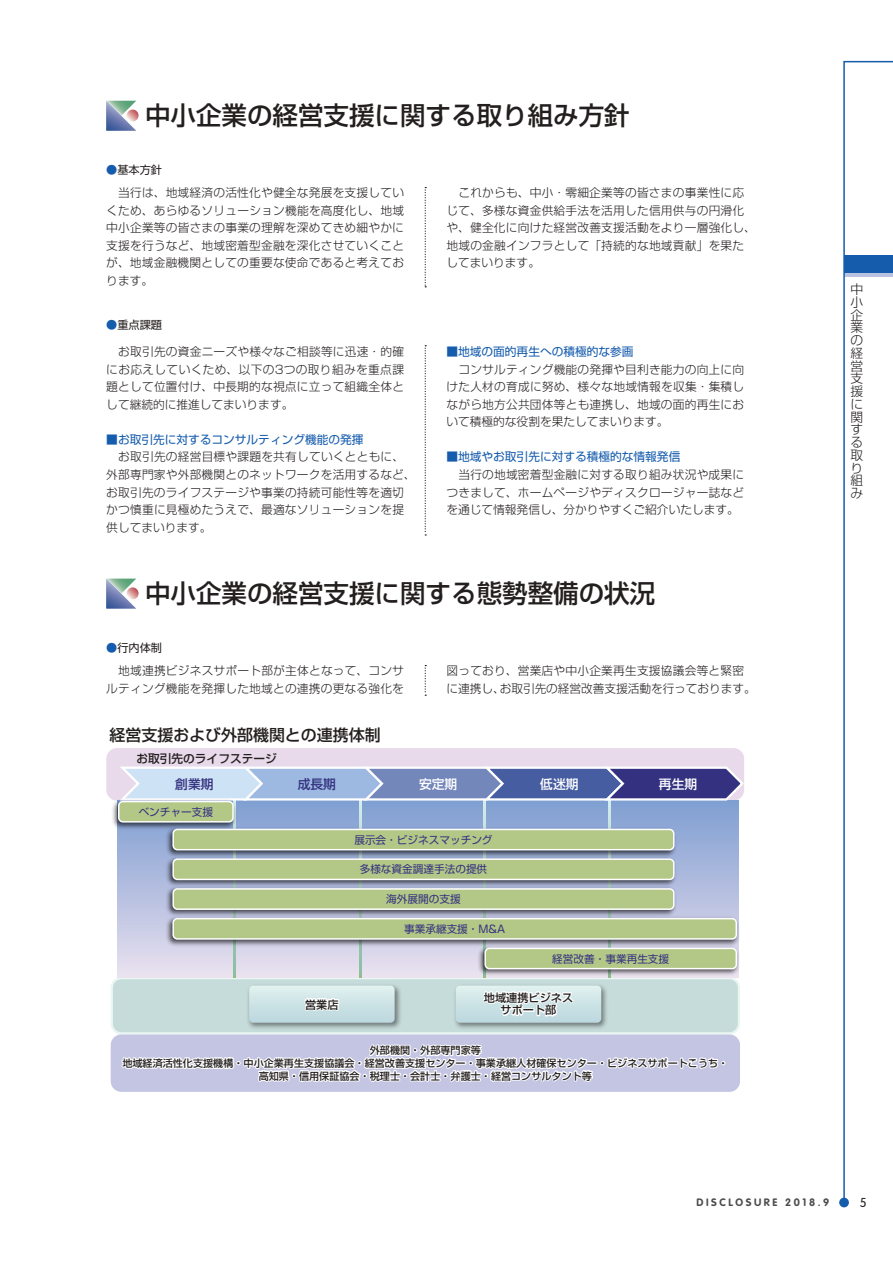
<style>
.page{position:relative;width:893px;height:1263px;background:#fff}
.page>*{position:absolute;margin:0;border:0;box-sizing:border-box;transform-origin:0 0}
.t1{font:500 25.5px "Shin Go Pr 5";color:#241f1f}
.t2{font:500 15.9px "Shin Go Pr 5";color:#241f1f}
.t3{font:300 12.75px/12.8px "Shin Go Pr 5";color:#241f1f}
.t4{font:500 12.75px "Shin Go Pr 5";color:#fff}
.t5{font:500 12.75px "Shin Go Pr 5";color:#343280}
.t6{font:300 12.75px "VAG Rounded Std";color:#241f1f}
.t7{font:300 11.7px/17.5px "Shin Go Pr 5";letter-spacing:.02em;color:#241f1f;text-align:justify}
.t8{font:11.7px "Shin Go Pr 5";color:#155cad}
.t9{font:300 11.7px/17.5px "Shin Go Pr 5";letter-spacing:-.005em;color:#241f1f}
.t10{font:500 11.7px "Shin Go Pr 5";color:#241f1f}
.t11{font:500 11.1px/12.8px "Shin Go Pr 5";color:#241f1f;text-align:center}
.t12{font:11.1px "Shin Go Pr 5";color:#241f1f}
.t13{font:10.65px "Shin Go Pr 5";color:#343280}
.t14{font:700 10.65px "VAG Rounded Std";letter-spacing:.24em;color:#4e4b4c}
.t15{font:500 10.05px/12.8px "Shin Go Pr 5";color:#241f1f;text-align:center}
.s1{color:#155cad}
</style>
<div class="page">
<svg style="left:425px;top:187px;width:1px;height:100px"></svg>
<svg style="left:425px;top:345px;width:1px;height:190px"></svg>
<svg style="left:425px;top:665px;width:1px;height:31px"></svg>
<div style="left:106px;top:748px;width:638px;height:52px;background:#e8daeb;border-radius:11px"></div>
<div style="left:111px;top:1034px;width:629px;height:58px;background:#c4c5e3;border-radius:11px"></div>
<div style="left:118px;top:800px;width:621px;height:177px;background:linear-gradient(to bottom,#7e9dd1,#e9e0ef)"></div>
<svg style="left:234px;top:948px;width:2px;height:29px"></svg>
<svg style="left:359px;top:803px;width:2px;height:174px"></svg>
<hr style="left:483px;top:800px;width:2px;height:177px;background:#cee8e7">
<hr style="left:608px;top:800px;width:2px;height:177px;background:#cee8e7">
<svg style="left:120px;top:766px;width:624px;height:37px;background:#909ec9"></svg>
<img style="left:109px;top:796px;width:129px;height:35px">
<div style="left:119px;top:801px;width:114px;height:21px;background:#b3c887;border-radius:4px"></div>
<div style="left:118px;top:801px;width:116px;height:21px;border:2px solid #fff;border-radius:4px"></div>
<img style="left:164px;top:824px;width:515px;height:30px">
<div style="left:173px;top:829px;width:501px;height:21px;background:#b3c887;border-radius:4px"></div>
<div style="left:172px;top:829px;width:502px;height:21px;border:2px solid #fff;border-radius:4px"></div>
<img style="left:164px;top:854px;width:515px;height:30px">
<div style="left:173px;top:859px;width:501px;height:20px;background:#b3c887;border-radius:4px"></div>
<div style="left:172px;top:858px;width:502px;height:22px;border:2px solid #fff;border-radius:4px"></div>
<img style="left:164px;top:884px;width:515px;height:30px">
<div style="left:173px;top:889px;width:501px;height:20px;background:#b3c887;border-radius:4px"></div>
<div style="left:172px;top:888px;width:502px;height:22px;border:2px solid #fff;border-radius:4px"></div>
<img style="left:164px;top:914px;width:575px;height:34px">
<div style="left:173px;top:919px;width:563px;height:20px;background:#b3c887;border-radius:4px"></div>
<div style="left:172px;top:918px;width:565px;height:22px;border:2px solid #fff;border-radius:4px"></div>
<img style="left:476px;top:943px;width:263px;height:34px">
<div style="left:485px;top:948px;width:251px;height:21px;background:#b3c887;border-radius:4px"></div>
<div style="left:484px;top:948px;width:253px;height:21px;border:2px solid #fff;border-radius:4px"></div>
<svg style="left:111px;top:977px;width:629px;height:111px"></svg>
<svg style="left:106px;top:101px;width:33px;height:30px"></svg>
<svg style="left:106px;top:579px;width:33px;height:30px"></svg>
<div style="left:839px;top:1198px;width:10px;height:9px;background:#155cad;border-radius:50%"></div>
<svg style="left:843px;top:60px;width:50px;height:1145px"></svg>
<h1 class="t1" style="left:145px;top:95px;width:486px">中小企業の経営支援に関する取り組み方針</h1>
<p class="t12" style="left:106px;top:161px;width:57px"><span class="s1">●</span>基本方針</p>
<p class="t7" style="left:106px;top:183px;width:299px">　当行は、地域経済の活性化や健全な発展を支援していくため、あらゆるソリューション機能を高度化し、地域中小企業等の皆さまの事業の理解を深めてきめ細やかに支援を行うなど、地域密着型金融を深化させていくことが、地域金融機関としての重要な使命であると考えております。</p>
<p class="t7" style="left:446px;top:183px;width:311px;text-align:left">　これからも、中小・零細企業等の皆さまの事業性に応じて、多様な資金供給手法を活用した信用供与の円滑化や、健全化に向けた経営改善支援活動をより一層強化し、地域の金融インフラとして「持続的な地域貢献」を果たしてまいります。</p>
<p class="t12" style="left:106px;top:316px;width:57px"><span class="s1">●</span>重点課題</p>
<p class="t7" style="left:106px;top:342px;width:299px">　お取引先の資金ニーズや様々なご相談等に迅速・的確にお応えしていくため、以下の3つの取り組みを重点課題として位置付け、中長期的な視点に立って組織全体として継続的に推進してまいります。</p>
<p class="t8" style="left:106px;top:430px;width:259px">■お取引先に対するコンサルティング機能の発揮</p>
<p class="t7" style="left:106px;top:447px;width:311px;text-align:left">　お取引先の経営目標や課題を共有していくとともに、外部専門家や外部機関とのネットワークを活用するなど、お取引先のライフステージや事業の持続可能性等を適切かつ慎重に見極めたうえで、最適なソリューションを提供してまいります。</p>
<p class="t8" style="left:446px;top:342px;width:189px">■地域の面的再生への積極的な参画</p>
<p class="t7" style="left:446px;top:359px;width:299px">　コンサルティング機能の発揮や目利き能力の向上に向けた人材の育成に努め、様々な地域情報を収集・集積しながら地方公共団体等とも連携し、地域の面的再生において積極的な役割を果たしてまいります。</p>
<p class="t8" style="left:446px;top:447px;width:235px">■地域やお取引先に対する積極的な情報発信</p>
<p class="t7" style="left:446px;top:465px;width:299px">　当行の地域密着型金融に対する取り組み状況や成果につきまして、ホームページやディスクロージャー誌などを通じて情報発信し、分かりやすくご紹介いたします。</p>
<h1 class="t1" style="left:145px;top:573px;width:512px">中小企業の経営支援に関する態勢整備の状況</h1>
<p class="t12" style="left:106px;top:639px;width:57px"><span class="s1">●</span>行内体制</p>
<p class="t7" style="left:106px;top:661px;width:299px">　地域連携ビジネスサポート部が主体となって、コンサルティング機能を発揮した地域との連携の更なる強化を</p>
<p class="t9" style="left:446px;top:661px;width:311px">図っており、営業店や中小企業再生支援協議会等と緊密に連携し、お取引先の経営改善支援活動を行っております。</p>
<h2 class="t2" style="left:110px;top:722px;width:273px">経営支援および外部機関との連携体制</h2>
<p class="t10" style="left:136px;top:749px;width:142px">お取引先のライフステージ</p>
<p class="t5" style="left:175px;top:774px;width:40px">創業期</p>
<p class="t5" style="left:298px;top:774px;width:40px">成長期</p>
<p class="t4" style="left:419px;top:774px;width:40px">安定期</p>
<p class="t4" style="left:540px;top:774px;width:40px">低迷期</p>
<p class="t4" style="left:659px;top:774px;width:40px">再生期</p>
<p class="t13" style="left:139px;top:803px;width:76px">ベンチャー支援</p>
<p class="t13" style="left:354px;top:831px;width:140px">展示会・ビジネスマッチング</p>
<p class="t13" style="left:360px;top:861px;width:129px">多様な資金調達手法の提供</p>
<p class="t13" style="left:386px;top:890px;width:76px">海外展開の支援</p>
<p class="t13" style="left:404px;top:920px;width:103px">事業承継支援・M&amp;A</p>
<p class="t13" style="left:552px;top:950px;width:118px">経営改善・事業再生支援</p>
<p class="t11" style="left:484px;top:990px;width:91px">地域連携ビジネスサポート部</p>
<p class="t11" style="left:305px;top:997px;width:35px">営業店</p>
<p class="t15" style="left:122px;top:1043px;width:607px">外部機関・外部専門家等<br>地域経済活性化支援機構・中小企業再生支援協議会・経営改善支援センター・事業承継人材確保センター・ビジネスサポートこうち・高知県・信用保証協会・税理士・会計士・弁護士・経営コンサルタント等</p>
<p class="t3" style="left:850px;top:282px;width:14px">中小企業の経営支援に関する取り組み</p>
<p class="t14" style="left:696px;top:1196px;width:134px">DISCLOSURE 2018.9</p>
<p class="t6" style="left:860px;top:1195px;width:8px">5</p>
</div>
